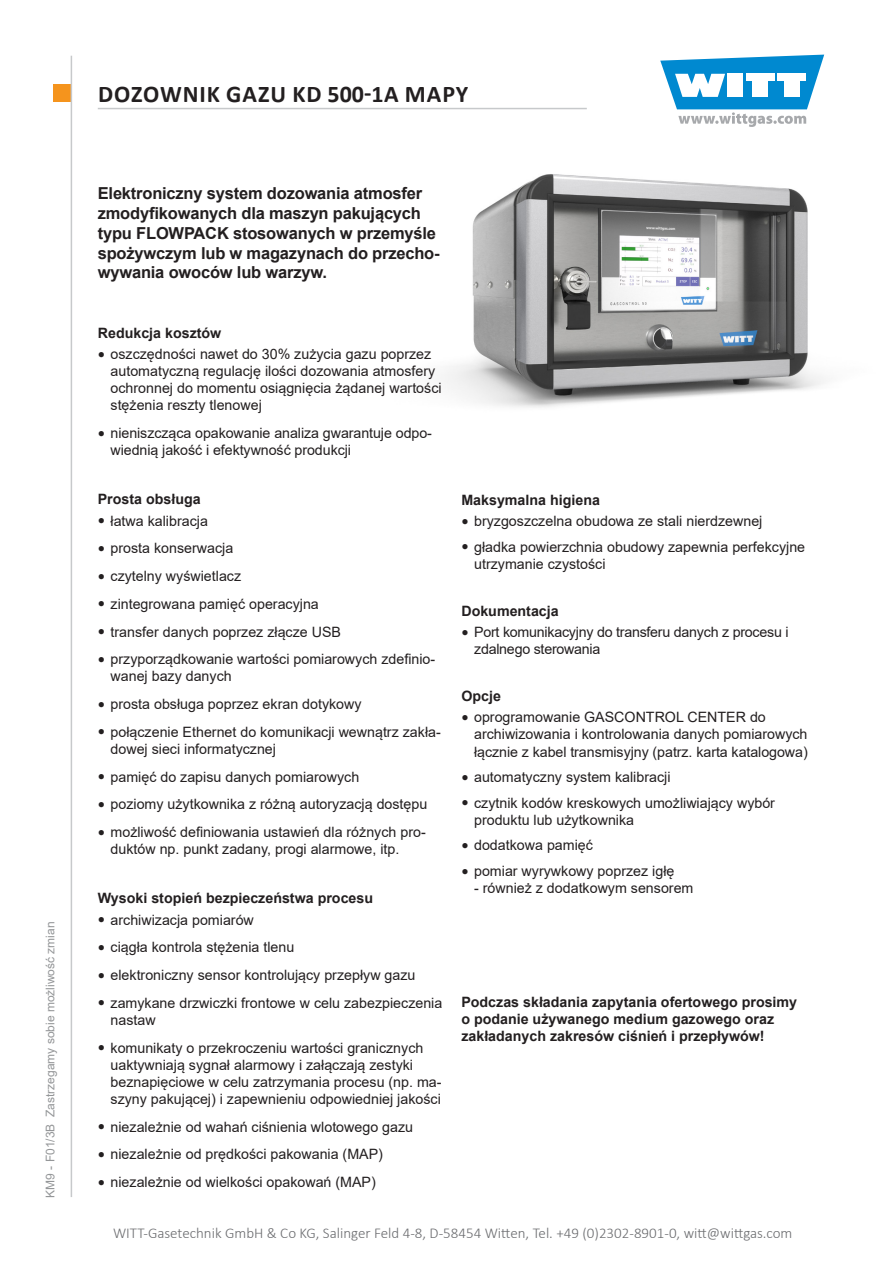
<style>
.page{position:relative;width:893px;height:1263px;background:#fff}
.page>*{position:absolute;margin:0;border:0;box-sizing:border-box;transform-origin:0 0}
.t1{font:700 24px "Calibri";letter-spacing:.04em;color:#231f20}
.Überschrift{font:700 16.5px/19.8px "Arial";letter-spacing:-.01em;color:#231f20}
.t2{font:300 15px "Calibri";color:#6b6c6f}
.t3{font:14.25px/17.1px "Arial";color:#231f20}
.Überschrift-2{font:700 14.25px/17.1px "Arial";color:#231f20}
.t4{font:12px "Arial";color:#949698}
.s1{font-family:"Bookman Old Style";font-size:12px}
</style>
<div class="page">
<div style="left:53px;top:85px;width:17px;height:17px;background:#f5941d"></div>
<svg style="left:660px;top:55px;width:164px;height:72px"></svg>
<hr style="left:71px;top:56px;width:1px;height:1141px;background:#c7c9cb">
<hr style="left:98px;top:108px;width:489px;height:1px;background:#c7c9cb">
<img style="left:444px;top:174px;width:380px;height:234px">
<p class="t4" style="left:42px;top:1197px;width:278px;rotate:-90deg">KM9 - F01/3B Zastrzegamy sobie możliwość zmian</p>
<h1 class="t1" style="left:98px;top:77px;width:372px">DOZOWNIK GAZU KD 500-1A MAPY</h1>
<p class="Überschrift" style="left:98px;top:184px;width:343px">Elektroniczny system dozowania atmosfer zmodyfikowanych dla maszyn pakujących typu FLOWPACK stosowanych w przemyśle spożywczym lub w magazynach do przecho&shy;wywania owoców lub warzyw.</p>
<p class="Überschrift-2" style="left:98px;top:324px;width:125px">Redukcja kosztów</p>
<p class="t3" style="left:111px;top:345px;width:333px;text-indent:-13px"><span class="s1">●</span> oszczędności nawet do 30% zużycia gazu poprzez automatyczną regulację ilości dozowania atmosfery ochronnej do momentu osiągnięcia żądanej wartości stężenia reszty tlenowej</p>
<p class="t3" style="left:111px;top:425px;width:323px;text-indent:-13px"><span class="s1">●</span> nieniszcząca opakowanie analiza gwarantuje odpo&shy;wiednią jakość i efektywność produkcji</p>
<p class="Überschrift-2" style="left:98px;top:491px;width:104px">Prosta obsługa</p>
<p class="t3" style="left:98px;top:512px;width:112px"><span class="s1">●</span> łatwa kalibracja</p>
<p class="t3" style="left:98px;top:540px;width:137px"><span class="s1">●</span> prosta konserwacja</p>
<p class="t3" style="left:98px;top:567px;width:145px"><span class="s1">●</span> czytelny wyświetlacz</p>
<p class="t3" style="left:98px;top:595px;width:223px"><span class="s1">●</span> zintegrowana pamięć operacyjna</p>
<p class="t3" style="left:98px;top:623px;width:245px"><span class="s1">●</span> transfer danych poprzez złącze USB</p>
<p class="t3" style="left:111px;top:651px;width:326px;text-indent:-13px"><span class="s1">●</span> przyporządkowanie wartości pomiarowych zdefinio&shy;wanej bazy danych</p>
<p class="t3" style="left:98px;top:695px;width:265px"><span class="s1">●</span> prosta obsługa poprzez ekran dotykowy</p>
<p class="t3" style="left:111px;top:723px;width:332px;text-indent:-13px"><span class="s1">●</span> połączenie Ethernet do komunikacji wewnątrz zakła&shy;dowej sieci informatycznej</p>
<p class="t3" style="left:98px;top:768px;width:263px"><span class="s1">●</span> pamięć do zapisu danych pomiarowych</p>
<p class="t3" style="left:98px;top:796px;width:331px"><span class="s1">●</span> poziomy użytkownika z różną autoryzacją dostępu</p>
<p class="t3" style="left:111px;top:823px;width:317px;text-indent:-13px"><span class="s1">●</span> możliwość definiowania ustawień dla różnych pro&shy;duktów np. punkt zadany, progi alarmowe, itp.</p>
<p class="Überschrift-2" style="left:98px;top:890px;width:277px">Wysoki stopień bezpieczeństwa procesu</p>
<p class="t3" style="left:98px;top:911px;width:158px"><span class="s1">●</span> archiwizacja pomiarów</p>
<p class="t3" style="left:98px;top:939px;width:198px"><span class="s1">●</span> ciągła kontrola stężenia tlenu</p>
<p class="t3" style="left:98px;top:966px;width:319px"><span class="s1">●</span> elektroniczny sensor kontrolujący przepływ gazu</p>
<p class="t3" style="left:111px;top:994px;width:333px;text-indent:-13px"><span class="s1">●</span> zamykane drzwiczki frontowe w celu zabezpieczenia nastaw</p>
<p class="t3" style="left:111px;top:1039px;width:333px;text-indent:-13px"><span class="s1">●</span> komunikaty o przekroczeniu wartości granicznych uaktywniają sygnał alarmowy i załączają zestyki beznapięciowe w celu zatrzymania procesu (np. ma&shy;szyny pakującej) i zapewnieniu odpowiedniej jakości</p>
<p class="t3" style="left:98px;top:1118px;width:317px"><span class="s1">●</span> niezależnie od wahań ciśnienia wlotowego gazu</p>
<p class="t3" style="left:98px;top:1146px;width:287px"><span class="s1">●</span> niezależnie od prędkości pakowania (MAP)</p>
<p class="t3" style="left:98px;top:1173px;width:280px"><span class="s1">●</span> niezależnie od wielkości opakowań (MAP)</p>
<p class="Überschrift-2" style="left:461px;top:491px;width:140px">Maksymalna higiena</p>
<p class="t3" style="left:461px;top:512px;width:303px"><span class="s1">●</span> bryzgoszczelna obudowa ze stali nierdzewnej</p>
<p class="t3" style="left:474px;top:538px;width:333px;text-indent:-13px"><span class="s1">●</span> gładka powierzchnia obudowy zapewnia perfekcyjne utrzymanie czystości</p>
<p class="Überschrift-2" style="left:461px;top:602px;width:99px">Dokumentacja</p>
<p class="t3" style="left:474px;top:623px;width:316px;text-indent:-13px"><span class="s1">●</span> Port komunikacyjny do transferu danych z procesu i zdalnego sterowania</p>
<p class="Überschrift-2" style="left:461px;top:688px;width:41px">Opcje</p>
<p class="t3" style="left:474px;top:709px;width:335px;text-indent:-13px"><span class="s1">●</span> oprogramowanie GASCONTROL CENTER do archiwizowania i kontrolowania danych pomiarowych łącznie z kabel transmisyjny (patrz. karta katalogowa)</p>
<p class="t3" style="left:461px;top:768px;width:211px"><span class="s1">●</span> automatyczny system kalibracji</p>
<p class="t3" style="left:474px;top:794px;width:302px;text-indent:-13px"><span class="s1">●</span> czytnik kodów kreskowych umożliwiający wybór produktu lub użytkownika</p>
<p class="t3" style="left:461px;top:837px;width:133px"><span class="s1">●</span> dodatkowa pamięć</p>
<p class="t3" style="left:461px;top:862px;width:215px"><span class="s1">●</span> pomiar wyrywkowy poprzez igłę</p>
<p class="t3" style="left:474px;top:879px;width:221px">- również z dodatkowym sensorem</p>
<p class="Überschrift-2" style="left:461px;top:994px;width:337px">Podczas składania zapytania ofertowego prosimy o podanie używanego medium gazowego oraz zakładanych zakresów ciśnień i przepływów!</p>
<p class="t2" style="left:113px;top:1224px;width:681px">WITT-Gasetechnik GmbH &amp; Co KG, Salinger Feld 4-8, D-58454 Witten, Tel. +49 (0)2302-8901-0, witt@wittgas.com</p>
</div>
